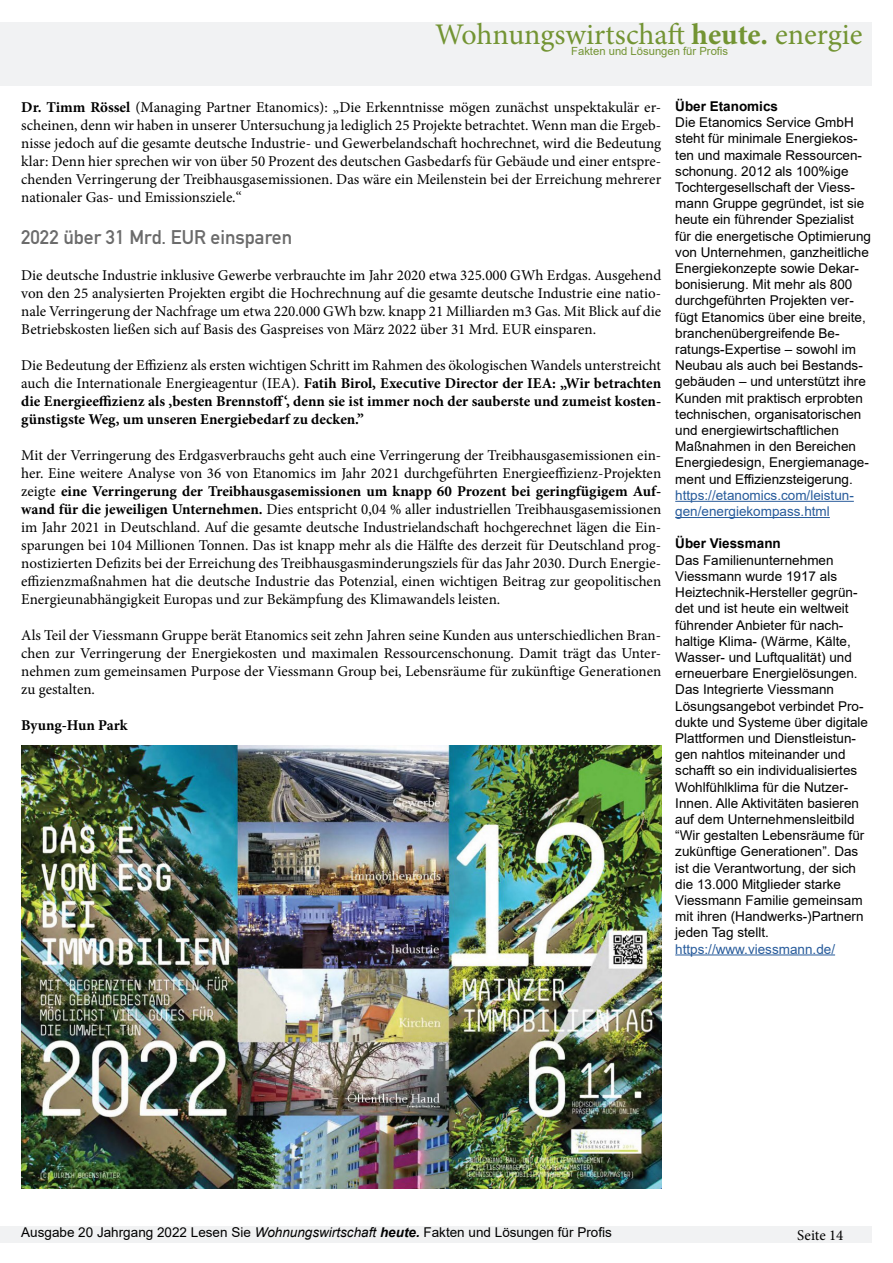
<style>
.page{position:relative;width:893px;height:1263px;background:#fff}
.page>*{position:absolute;margin:0;border:0;box-sizing:border-box;transform-origin:0 0}
.t1{font:30px "Minion Pro";color:#739433}
.t2{font:19.5px "DIN Mittelschrift Std";color:#6b6b6b}
.t3{font:15px/18px "Minion Pro";color:#000;text-align:justify}
.t4{font:700 15px/18px "Minion Pro";color:#000;text-align:justify}
.t5{font:13.5px/16.2px "Arial";color:#000}
.t6{font:13.5px/16.2px "Arial";color:#275b9b}
.t7{font:700 13.5px "Arial";color:#000}
.t8{font:11.25px "Arial";color:#739433}
.s1{font-weight:700}
.s2{font-weight:400}
.s3{font-style:italic}
.s4{font-weight:700;font-style:italic}
</style>
<div class="page">
<div style="left:0;top:22px;width:872px;height:63px;background:#f1f2f3"></div>
<div style="left:0;top:1226px;width:872px;height:16px;background:#f1f2f3"></div>
<hr style="left:675px;top:501px;width:179px;height:1px;background:#275b9b">
<hr style="left:675px;top:517px;width:155px;height:1px;background:#275b9b">
<hr style="left:675px;top:954px;width:160px;height:1px;background:#275b9b">
<img style="left:21px;top:745px;width:640px;height:443px">
<h1 class="t1" style="left:435px;top:14px;width:429px">Wohnungswirtschaft <span class="s1">heute.</span> energie</h1>
<p class="t8" style="left:571px;top:43px;width:158px">Fakten und Lösungen für Profis</p>
<p class="t3" style="left:21px;top:98px;width:641px"><span class="s1">Dr. Timm Rössel</span> (Managing Partner Etanomics): „Die Erkenntnisse mögen zunächst unspektakulär er&shy;scheinen, denn wir haben in unserer Untersuchung ja lediglich 25 Projekte betrachtet. Wenn man die Ergeb&shy;nisse jedoch auf die gesamte deutsche Industrie- und Gewerbelandschaft hochrechnet, wird die Bedeutung klar: Denn hier sprechen wir von über 50 Prozent des deutschen Gasbedarfs für Gebäude und einer entspre&shy;chenden Verringerung der Treibhausgasemissionen. Das wäre ein Meilenstein bei der Erreichung mehrerer nationaler Gas- und Emissionsziele.“</p>
<h2 class="t2" style="left:21px;top:225px;width:272px">2022 über 31 Mrd. EUR einsparen</h2>
<p class="t3" style="left:21px;top:266px;width:641px">Die deutsche Industrie inklusive Gewerbe verbrauchte im Jahr 2020 etwa 325.000 GWh Erdgas. Ausgehend von den 25 analysierten Projekten ergibt die Hochrechnung auf die gesamte deutsche Industrie eine natio&shy;nale Verringerung der Nachfrage um etwa 220.000 GWh bzw. knapp 21 Milliarden m3 Gas. Mit Blick auf die Betriebskosten ließen sich auf Basis des Gaspreises von März 2022 über 31 Mrd. EUR einsparen.</p>
<p class="t4" style="left:21px;top:356px;width:641px"><span class="s2">Die Bedeutung der Effizienz als ersten wichtigen Schritt im Rahmen des ökologischen Wandels unterstreicht auch die Internationale Energieagentur (IEA).</span> Fatih Birol, Executive Director der IEA: „Wir betrachten die Energieeffizienz als ‚besten Brennstoff‘, denn sie ist immer noch der sauberste und zumeist kosten&shy;günstigste Weg, um unseren Energiebedarf zu decken.”</p>
<p class="t3" style="left:21px;top:446px;width:641px">Mit der Verringerung des Erdgasverbrauchs geht auch eine Verringerung der Treibhausgasemissionen ein&shy;her. Eine weitere Analyse von 36 von Etanomics im Jahr 2021 durchgeführten Energieeffizienz-Projekten zeigte <span class="s1">eine Verringerung der Treibhausgasemissionen um knapp 60 Prozent bei geringfügigem Auf&shy;wand für die jeweiligen Unternehmen.</span> Dies entspricht 0,04 % aller industriellen Treibhausgasemissionen im Jahr 2021 in Deutschland. Auf die gesamte deutsche Industrielandschaft hochgerechnet lägen die Ein&shy;sparungen bei 104 Millionen Tonnen. Das ist knapp mehr als die Hälfte des derzeit für Deutschland prog&shy;nostizierten Defizits bei der Erreichung des Treibhausgasminderungsziels für das Jahr 2030. Durch Energie&shy;effizienzmaßnahmen hat die deutsche Industrie das Potenzial, einen wichtigen Beitrag zur geopolitischen Energieunabhängigkeit Europas und zur Bekämpfung des Klimawandels leisten.</p>
<p class="t3" style="left:21px;top:626px;width:641px">Als Teil der Viessmann Gruppe berät Etanomics seit zehn Jahren seine Kunden aus unterschiedlichen Bran&shy;chen zur Verringerung der Energiekosten und maximalen Ressourcenschonung. Damit trägt das Unter&shy;nehmen zum gemeinsamen Purpose der Viessmann Group bei, Lebensräume für zukünftige Generationen zu gestalten.</p>
<p class="t4" style="left:21px;top:716px;width:108px">Byung-Hun Park</p>
<p class="t7" style="left:675px;top:97px;width:104px">Über Etanomics</p>
<p class="t5" style="left:675px;top:114px;width:197px">Die Etanomics Service GmbH steht für minimale Energiekos&shy;ten und maximale Ressourcen&shy;schonung. 2012 als 100%ige<br>Tochtergesellschaft der Viess&shy;mann Gruppe gegründet, ist sie heute ein führender Spezialist für die energetische Optimierung von Unternehmen, ganzheitliche<br>Energiekonzepte sowie Dekar&shy;bonisierung. Mit mehr als 800 durchgeführten Projekten ver&shy;fügt Etanomics über eine breite, branchenübergreifende Be&shy;ratungs-Expertise – sowohl im<br>Neubau als auch bei Bestands&shy;gebäuden – und unterstützt ihre<br>Kunden mit praktisch erprobten technischen, organisatorischen und energiewirtschaftlichen<br>Maßnahmen in den Bereichen<br>Energiedesign, Energiemanage&shy;ment und Effizienzsteigerung.</p>
<p class="t6" style="left:675px;top:487px;width:180px">https://etanomics.com/leistun&shy;gen/energiekompass.html</p>
<p class="t7" style="left:675px;top:534px;width:107px">Über Viessmann</p>
<p class="t5" style="left:675px;top:552px;width:194px">Das Familienunternehmen<br>Viessmann wurde 1917 als<br>Heiztechnik-Hersteller gegrün&shy;det und ist heute ein weltweit führender Anbieter für nach&shy;haltige Klima- (Wärme, Kälte,<br>Wasser- und Luftqualität) und erneuerbare Energielösungen.<br>Das Integrierte Viessmann<br>Lösungsangebot verbindet Pro&shy;dukte und Systeme über digitale<br>Plattformen und Dienstleistun&shy;gen nahtlos miteinander und schafft so ein individualisiertes<br>Wohlfühlklima für die Nutzer-<br>Innen. Alle Aktivitäten basieren auf dem Unternehmensleitbild “Wir gestalten Lebensräume für zukünftige Generationen”. Das ist die Verantwortung, der sich die 13.000 Mitglieder starke<br>Viessmann Familie gemeinsam mit ihren (Handwerks-)Partnern jeden Tag stellt.</p>
<p class="t6" style="left:675px;top:940px;width:161px">https://www.viessmann.de/</p>
<p class="t5" style="left:21px;top:1224px;width:592px">Ausgabe 20 Jahrgang 2022 Lesen Sie <span class="s3">Wohnungswirtschaft</span> <span class="s4">heute.</span> Fakten und Lösungen für Profis</p>
<p class="t3" style="left:797px;top:1226px;width:48px">Seite 14</p>
</div>
